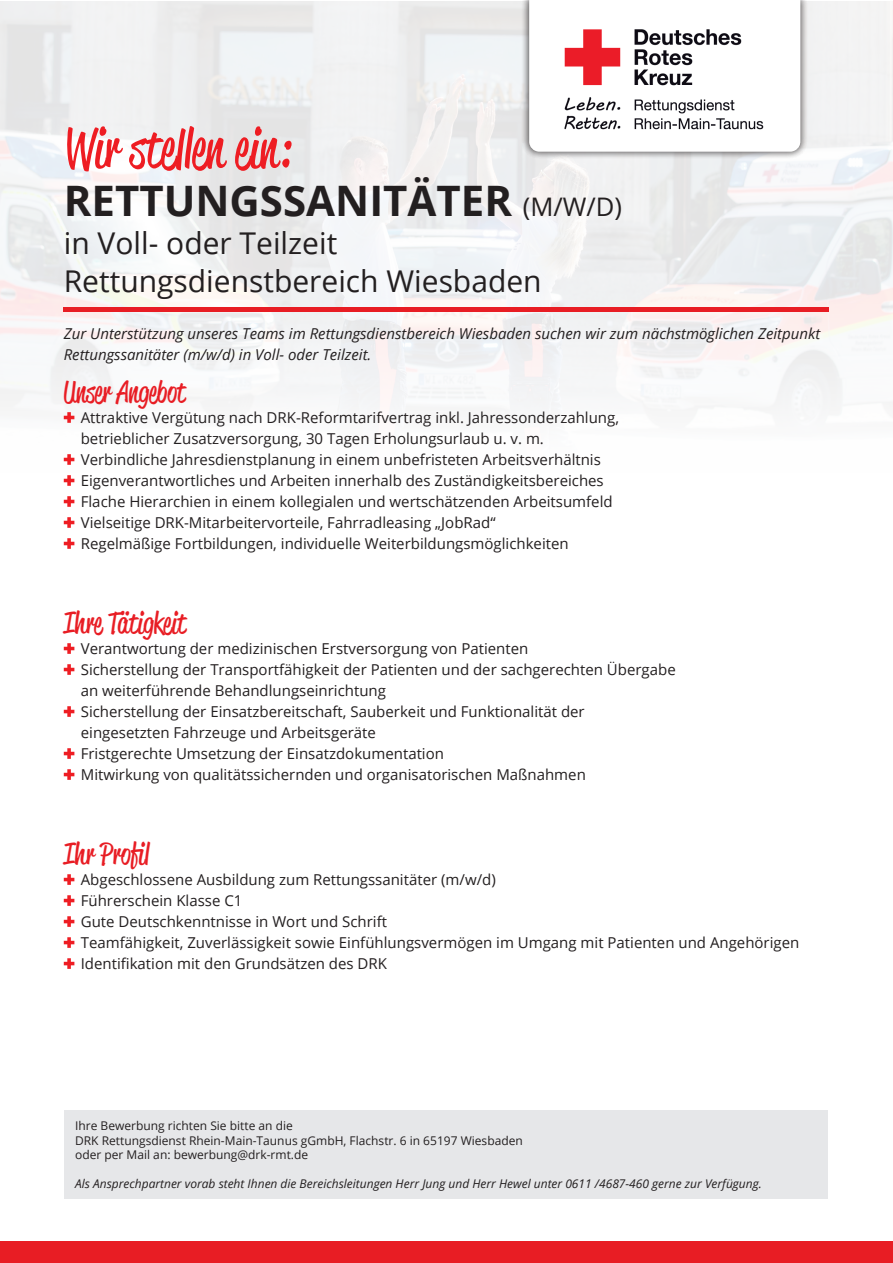
<style>
.page{position:relative;width:893px;height:1263px;background:#fff}
.page>*{position:absolute;margin:0;border:0;box-sizing:border-box;transform-origin:0 0}
.t1{font:54.15px "Reklame Script";color:#ee1d23}
.t2{font:700 42px "Open Sans";color:#231f20}
.t3{font:30px/38.4px "Open Sans";color:#231f20}
.t4{font:30px "Reklame Script";color:#e81d24}
.t5{font:15px/21px "Open Sans";color:#231f20}
.t6{font:italic 15px/21px "Open Sans";color:#231f20}
.t7{font:12px/14.4px "Open Sans";color:#231f20}
.t8{font:italic 12px "Open Sans";color:#231f20}
.s1{font-weight:400;font-size:25.5px}
</style>
<div class="page">
<img style="left:0;top:2px;width:893px;height:460px">
<div style="left:522px;top:0;width:286px;height:159px;background:#231f20;opacity:.5"></div>
<svg style="left:529px;top:0;width:271px;height:152px"></svg>
<svg style="left:64px;top:412px;width:10px;height:11px"></svg>
<svg style="left:64px;top:454px;width:10px;height:11px"></svg>
<svg style="left:64px;top:475px;width:10px;height:11px"></svg>
<svg style="left:64px;top:496px;width:10px;height:11px"></svg>
<svg style="left:64px;top:517px;width:10px;height:11px"></svg>
<svg style="left:64px;top:538px;width:10px;height:11px"></svg>
<svg style="left:64px;top:643px;width:10px;height:11px"></svg>
<svg style="left:64px;top:664px;width:10px;height:11px"></svg>
<svg style="left:64px;top:706px;width:10px;height:11px"></svg>
<svg style="left:64px;top:748px;width:10px;height:11px"></svg>
<svg style="left:64px;top:769px;width:10px;height:11px"></svg>
<svg style="left:64px;top:874px;width:10px;height:11px"></svg>
<svg style="left:64px;top:895px;width:10px;height:11px"></svg>
<svg style="left:64px;top:916px;width:10px;height:11px"></svg>
<svg style="left:64px;top:937px;width:10px;height:11px"></svg>
<svg style="left:64px;top:958px;width:10px;height:11px"></svg>
<div style="left:64px;top:307px;width:765px;height:5px;background:#e81d24"></div>
<div style="left:65px;top:1110px;width:763px;height:88px;background:#e6e7e9"></div>
<div style="left:0;top:1242px;width:893px;height:21px;background:#e81d24"></div>
<h1 class="t1" style="left:64px;top:111px;width:229px">Wir stellen ein:</h1>
<h2 class="t2" style="left:64px;top:171px;width:560px">RETTUNGSSANITÄTER <span class="s1">(M/W/D)</span></h2>
<h3 class="t3" style="left:64px;top:223px;width:479px">in Voll- oder Teilzeit<br>Rettungsdienstbereich Wiesbaden</h3>
<p class="t6" style="left:64px;top:322px;width:758px">Zur Unterstützung unseres Teams im Rettungsdienstbereich Wiesbaden suchen wir zum nächstmöglichen Zeitpunkt<br>Rettungssanitäter (m/w/d) in Voll- oder Teilzeit.</p>
<h3 class="t4" style="left:64px;top:371px;width:123px">Unser Angebot</h3>
<p class="t5" style="left:81px;top:406px;width:540px">Attraktive Vergütung nach DRK-Reformtarifvertrag inkl. Jahressonderzahlung, betrieblicher Zusatzversorgung, 30 Tagen Erholungsurlaub u. v. m.<br>Verbindliche Jahresdienstplanung in einem unbefristeten Arbeitsverhältnis Eigenverantwortliches und Arbeiten innerhalb des Zuständigkeitsbereiches Flache Hierarchien in einem kollegialen und wertschätzenden Arbeitsumfeld Vielseitige DRK-Mitarbeitervorteile, Fahrradleasing „JobRad“<br>Regelmäßige Fortbildungen, individuelle Weiterbildungsmöglichkeiten</p>
<h3 class="t4" style="left:64px;top:602px;width:124px">Ihre Tätigkeit</h3>
<p class="t5" style="left:81px;top:637px;width:596px">Verantwortung der medizinischen Erstversorgung von Patienten<br>Sicherstellung der Transportfähigkeit der Patienten und der sachgerechten Übergabe an weiterführende Behandlungseinrichtung<br>Sicherstellung der Einsatzbereitschaft, Sauberkeit und Funktionalität der eingesetzten Fahrzeuge und Arbeitsgeräte<br>Fristgerechte Umsetzung der Einsatzdokumentation<br>Mitwirkung von qualitätssichernden und organisatorischen Maßnahmen</p>
<h3 class="t4" style="left:64px;top:833px;width:87px">Ihr Profil</h3>
<p class="t5" style="left:81px;top:868px;width:720px">Abgeschlossene Ausbildung zum Rettungssanitäter (m/w/d)<br>Führerschein Klasse C1<br>Gute Deutschkenntnisse in Wort und Schrift<br>Teamfähigkeit, Zuverlässigkeit sowie Einfühlungsvermögen im Umgang mit Patienten und Angehörigen Identifikation mit den Grundsätzen des DRK</p>
<p class="t7" style="left:75px;top:1118px;width:449px">Ihre Bewerbung richten Sie bitte an die<br>DRK Rettungsdienst Rhein-Main-Taunus gGmbH, Flachstr. 6 in 65197 Wiesbaden oder per Mail an: bewerbung@drk-rmt.de</p>
<p class="t8" style="left:75px;top:1175px;width:688px">Als Ansprechpartner vorab steht Ihnen die Bereichsleitungen Herr Jung und Herr Hewel unter 0611 /4687-460 gerne zur Verfügung.</p>
</div>
